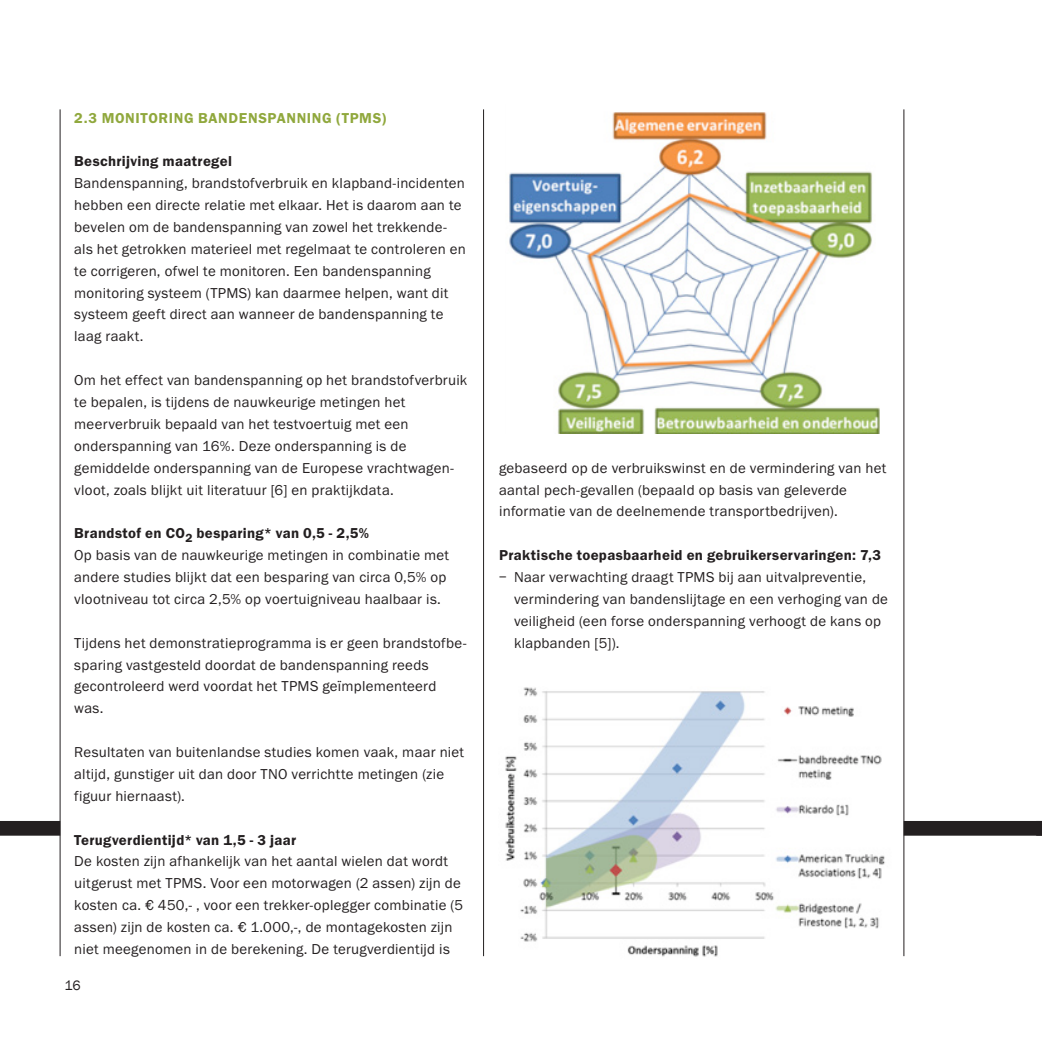
<style>
.page{position:relative;width:1042px;height:1042px;background:#fff}
.page>*{position:absolute;margin:0;border:0;box-sizing:border-box;transform-origin:0 0}
._06_TNO-Bodytekst{font:14.88px/21.9px "Franklin Goth EF";letter-spacing:.015em;color:#231f20}
._06_TNO-Bodytekst-2{font:600 14.88px "Franklin Goth EF";letter-spacing:.02em;color:#231f20}
._06_TNO-Bodytekst-3{font:600 14.88px "Franklin Goth EF";letter-spacing:.045em;color:#90a83d}
.t1{font:14px "Franklin Gothic";color:#231f20}
</style>
<div class="page">
<div style="left:903px;top:821px;width:139px;height:14px;background:#231f20"></div>
<div style="left:0;top:821px;width:60px;height:14px;background:#231f20"></div>
<hr style="left:483px;top:109px;width:1px;height:847px;background:#231f20">
<hr style="left:60px;top:109px;width:1px;height:847px;background:#231f20">
<hr style="left:903px;top:109px;width:1px;height:847px;background:#231f20">
<img style="left:509px;top:112px;width:371px;height:321px">
<img style="left:505px;top:687px;width:380px;height:270px">
<p class="_06_TNO-Bodytekst-3" style="left:74px;top:109px;width:314px">2.3 MONITORING BANDENSPANNING (TPMS)</p>
<p class="_06_TNO-Bodytekst-2" style="left:74px;top:153px;width:159px">Beschrijving maatregel</p>
<p class="_06_TNO-Bodytekst" style="left:74px;top:173px;width:393px">Bandenspanning, brandstofverbruik en klapband-incidenten hebben een directe relatie met elkaar. Het is daarom aan te bevelen om de bandenspanning van zowel het trekkende&shy;als het getrokken materieel met regelmaat te controleren en te corrigeren, ofwel te monitoren. Een bandenspanning monitoring systeem (TPMS) kan daarmee helpen, want dit systeem geeft direct aan wanneer de bandenspanning te laag raakt.</p>
<p class="_06_TNO-Bodytekst" style="left:74px;top:369px;width:395px">Om het effect van bandenspanning op het brandstofverbruik te bepalen, is tijdens de nauwkeurige metingen het meerverbruik bepaald van het testvoertuig met een onderspanning van 16%. Deze onderspanning is de gemiddelde onderspanning van de Europese vrachtwagen&shy;vloot, zoals blijkt uit literatuur [6] en praktijkdata.</p>
<p class="_06_TNO-Bodytekst-2" style="left:74px;top:525px;width:296px">Brandstof en CO<sub>2</sub> besparing* van 0,5 - 2,5%</p>
<p class="_06_TNO-Bodytekst" style="left:74px;top:544px;width:376px">Op basis van de nauwkeurige metingen in combinatie met andere studies blijkt dat een besparing van circa 0,5% op vlootniveau tot circa 2,5% op voertuigniveau haalbaar is.</p>
<p class="_06_TNO-Bodytekst" style="left:74px;top:632px;width:394px">Tijdens het demonstratieprogramma is er geen brandstofbe&shy;sparing vastgesteld doordat de bandenspanning reeds gecontroleerd werd voordat het TPMS geïmplementeerd was.</p>
<p class="_06_TNO-Bodytekst" style="left:74px;top:741px;width:391px">Resultaten van buitenlandse studies komen vaak, maar niet altijd, gunstiger uit dan door TNO verrichtte metingen (zie figuur hiernaast).</p>
<p class="_06_TNO-Bodytekst-2" style="left:74px;top:831px;width:223px">Terugverdientijd* van 1,5 - 3 jaar</p>
<p class="_06_TNO-Bodytekst" style="left:74px;top:851px;width:390px">De kosten zijn afhankelijk van het aantal wielen dat wordt uitgerust met TPMS. Voor een motorwagen (2 assen) zijn de kosten ca. € 450,- , voor een trekker-oplegger combinatie (5 assen) zijn de kosten ca. € 1.000,-, de montagekosten zijn niet meegenomen in de berekening. De terugverdientijd is</p>
<p class="t1" style="left:65px;top:976px;width:17px">16</p>
<p class="_06_TNO-Bodytekst" style="left:499px;top:457px;width:389px">gebaseerd op de verbruikswinst en de vermindering van het aantal pech-gevallen (bepaald op basis van geleverde informatie van de deelnemende transportbedrijven).</p>
<p class="_06_TNO-Bodytekst-2" style="left:499px;top:547px;width:383px">Praktische toepasbaarheid en gebruikerservaringen: 7,3</p>
<p class="_06_TNO-Bodytekst" style="left:514px;top:566px;width:375px;text-indent:-15px">− Naar verwachting draagt TPMS bij aan uitvalpreventie, vermindering van bandenslijtage en een verhoging van de veiligheid (een forse onderspanning verhoogt de kans op klapbanden [5]).</p>
</div>
